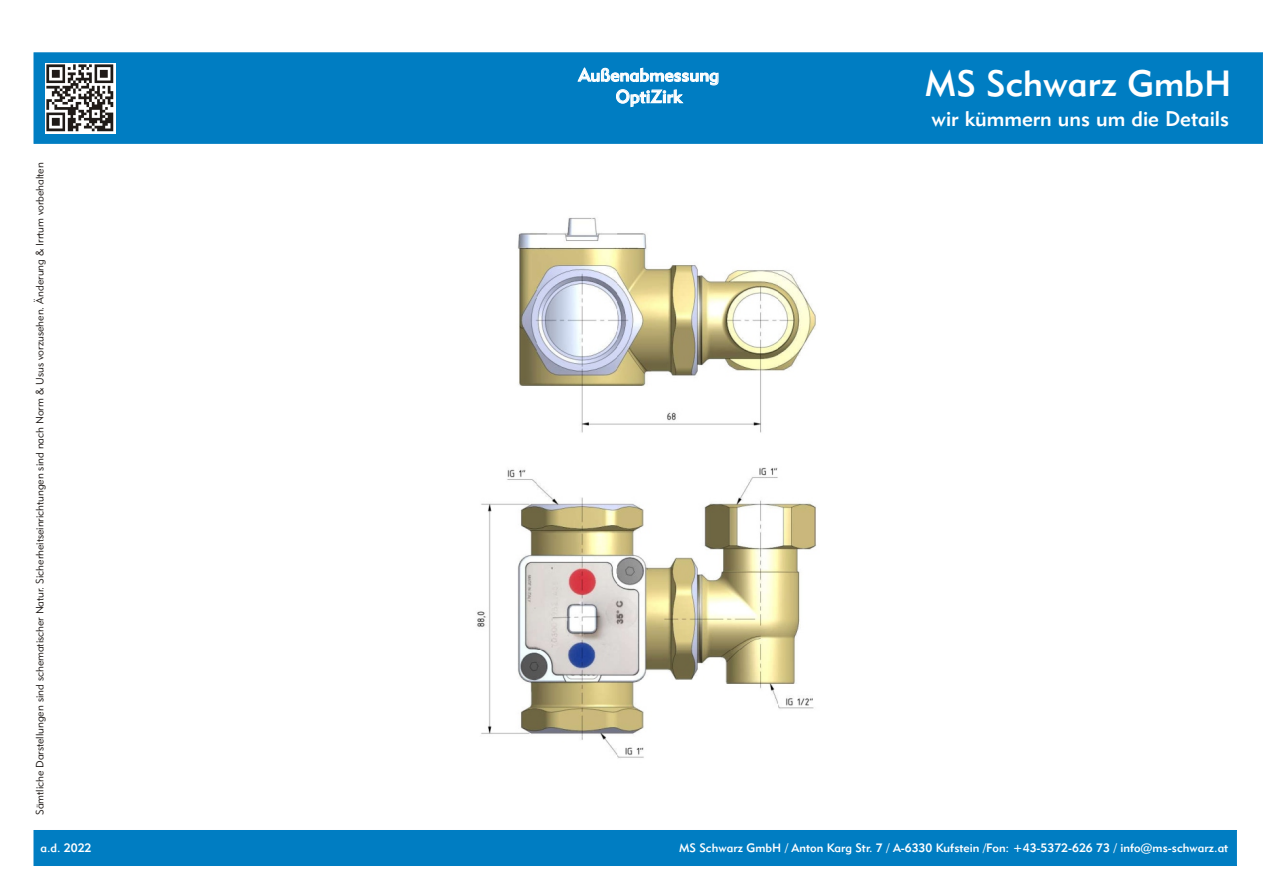
<style>
.page{position:relative;width:1263px;height:894px;background:#fff}
.page>*{position:absolute;margin:0;border:0;box-sizing:border-box;transform-origin:0 0}
.t1{font:36px "Geometr 415 Md BT";color:#fff}
.t2{font:21px "Geometr 415 Md BT";color:#fff}
.t3{font:18px/21.6px "Geometr 415 Md BT";color:#fff;text-align:center}
.t4{font:12px "Geometr 415 Md BT";color:#fff}
.t5{font:10.5px "Geometr 415 Lt BT";color:#1f1a17}
</style>
<div class="page">
<div style="left:34px;top:53px;width:1229px;height:90px;background:#007dc2"></div>
<img style="left:45px;top:63px;width:71px;height:70px">
<div style="left:34px;top:830px;width:1203px;height:36px;background:#007dc2"></div>
<img style="left:477px;top:217px;width:339px;height:541px">
<h3 class="t3" style="left:579px;top:66px;width:142px">Außenabmessung<br>OptiZirk</h3>
<h1 class="t1" style="left:925px;top:69px;width:308px">MS Schwarz GmbH</h1>
<h2 class="t2" style="left:932px;top:110px;width:299px">wir kümmern uns um die Details</h2>
<p class="t5" style="left:36px;top:815px;width:654px;rotate:-90deg">Sämtliche Darstellungen sind schematischer Natur. Sicherheitseinrichtungen sind nach Norm &amp; Usus vorzusehen. Änderung &amp; Irrtum vorbehalten</p>
<p class="t4" style="left:40px;top:843px;width:53px">a.d. 2022</p>
<p class="t4" style="left:679px;top:843px;width:551px">MS Schwarz GmbH / Anton Karg Str. 7 / A-6330 Kufstein /Fon: +43-5372-626 73 / info@ms-schwarz.at</p>
</div>
